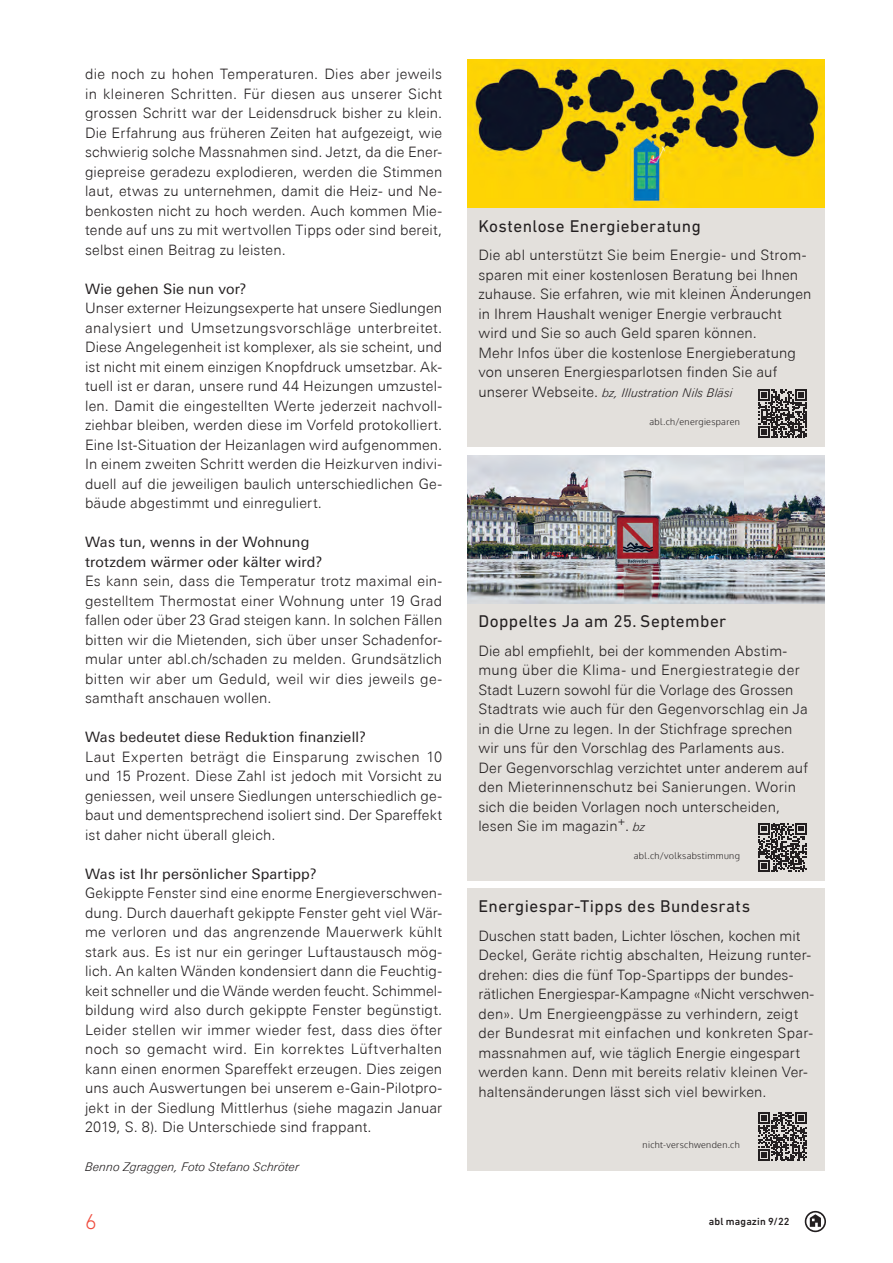
<style>
.page{position:relative;width:893px;height:1263px;background:#fff}
.page>*{position:absolute;margin:0;border:0;box-sizing:border-box;transform-origin:0 0}
.t1{font:300 21.9px "DIN Next LT Pro";color:#ef4b3d}
.t2{font:17.25px "DIN Next LT Pro";letter-spacing:.025em;color:#231f20}
.t3{font:300 14.4px/19.5px "Univers Next Pro";letter-spacing:.015em;color:#231f20;text-align:justify}
.t4{font:14.4px/19.5px "Univers Next Pro";letter-spacing:.015em;color:#231f20}
.t5{font:italic 300 12px "Univers Next Pro";letter-spacing:.015em;color:#231f20}
.t6{font:500 10.5px "DIN Next LT Pro";letter-spacing:.01em;color:#231f20}
.t7{font:300 9px "Oxygen";letter-spacing:.035em;color:#231f20}
.s1{font-style:normal;font-size:14.4px}
.s2{font-style:italic;font-size:12px}
</style>
<div class="page">
<img style="left:468px;top:455px;width:357px;height:149px">
<img style="left:468px;top:60px;width:357px;height:148px">
<div style="left:468px;top:604px;width:357px;height:276px;background:#e3e0dc"></div>
<div style="left:468px;top:889px;width:357px;height:282px;background:#e3e0dc"></div>
<div style="left:468px;top:208px;width:357px;height:238px;background:#e3e0dc"></div>
<svg style="left:758px;top:823px;width:49px;height:49px"></svg>
<svg style="left:758px;top:1112px;width:49px;height:49px"></svg>
<svg style="left:758px;top:389px;width:49px;height:49px"></svg>
<svg style="left:805px;top:1211px;width:21px;height:21px"></svg>
<p class="t3" style="left:85px;top:64px;width:359px">die noch zu hohen Temperaturen. Dies aber jeweils in kleineren Schritten. Für diesen aus unserer Sicht grossen Schritt war der Leidensdruck bisher zu klein.<br>Die Erfahrung aus früheren Zeiten hat aufgezeigt, wie schwierig solche Massnahmen sind. Jetzt, da die Ener&shy;giepreise geradezu explodieren, werden die Stimmen laut, etwas zu unternehmen, damit die Heiz- und Ne&shy;benkosten nicht zu hoch werden. Auch kommen Mie&shy;tende auf uns zu mit wertvollen Tipps oder sind bereit, selbst einen Beitrag zu leisten.</p>
<p class="t4" style="left:85px;top:279px;width:163px">Wie gehen Sie nun vor?</p>
<p class="t3" style="left:85px;top:298px;width:359px">Unser externer Heizungsexperte hat unsere Siedlungen analysiert und Umsetzungsvorschläge unterbreitet.<br>Diese Angelegenheit ist komplexer, als sie scheint, und ist nicht mit einem einzigen Knopfdruck umsetzbar. Ak&shy;tuell ist er daran, unsere rund 44 Heizungen umzustel&shy;len. Damit die eingestellten Werte jederzeit nachvoll&shy;ziehbar bleiben, werden diese im Vorfeld protokolliert.<br>Eine Ist-Situation der Heizanlagen wird aufgenommen.<br>In einem zweiten Schritt werden die Heizkurven indivi&shy;duell auf die jeweiligen baulich unterschiedlichen Ge&shy;bäude abgestimmt und einreguliert.</p>
<p class="t4" style="left:85px;top:532px;width:239px">Was tun, wenns in der Wohnung trotzdem wärmer oder kälter wird?</p>
<p class="t3" style="left:85px;top:571px;width:359px">Es kann sein, dass die Temperatur trotz maximal ein&shy;gestelltem Thermostat einer Wohnung unter 19 Grad fallen oder über 23 Grad steigen kann. In solchen Fällen bitten wir die Mietenden, sich über unser Schadenfor&shy;mular unter abl.ch/schaden zu melden. Grundsätzlich bitten wir aber um Geduld, weil wir dies jeweils ge&shy;samthaft anschauen wollen.</p>
<p class="t4" style="left:85px;top:727px;width:283px">Was bedeutet diese Reduktion finanziell?</p>
<p class="t3" style="left:85px;top:747px;width:359px">Laut Experten beträgt die Einsparung zwischen 10 und 15 Prozent. Diese Zahl ist jedoch mit Vorsicht zu geniessen, weil unsere Siedlungen unterschiedlich ge&shy;baut und dementsprechend isoliert sind. Der Spareffekt ist daher nicht überall gleich.</p>
<p class="t4" style="left:85px;top:864px;width:233px">Was ist Ihr persönlicher Spartipp?</p>
<p class="t3" style="left:85px;top:883px;width:359px">Gekippte Fenster sind eine enorme Energieverschwen&shy;dung. Durch dauerhaft gekippte Fenster geht viel Wär&shy;me verloren und das angrenzende Mauerwerk kühlt stark aus. Es ist nur ein geringer Luftaustausch mög&shy;lich. An kalten Wänden kondensiert dann die Feuchtig&shy;keit schneller und die Wände werden feucht. Schimmel&shy;bildung wird also durch gekippte Fenster begünstigt.<br>Leider stellen wir immer wieder fest, dass dies öfter noch so gemacht wird. Ein korrektes Lüftverhalten kann einen enormen Spareffekt erzeugen. Dies zeigen uns auch Auswertungen bei unserem e-Gain-Pilotpro&shy;jekt in der Siedlung Mittlerhus (siehe magazin Januar 2019, S. 8). Die Unterschiede sind frappant.</p>
<p class="t5" style="left:85px;top:1160px;width:216px">Benno Zgraggen, Foto Stefano Schröter</p>
<p class="t2" style="left:478px;top:216px;width:224px">Kostenlose Energieberatung</p>
<p class="t3" style="left:478px;top:245px;width:335px;text-align:left">Die abl unterstützt Sie beim Energie- und Strom&shy;sparen mit einer kostenlosen Beratung bei Ihnen zuhause. Sie erfahren, wie mit kleinen Änderungen in Ihrem Haushalt weniger Energie verbraucht wird und Sie so auch Geld sparen können.<br>Mehr Infos über die kostenlose Energieberatung von unseren Energiesparlotsen finden Sie auf</p>
<p class="t5" style="left:478px;top:386px;width:256px"><span class="s1">unserer Webseite.</span> bz, Illustration Nils Bläsi</p>
<p class="t7" style="left:649px;top:416px;width:92px">abl.ch/energiesparen</p>
<p class="t2" style="left:478px;top:612px;width:249px">Doppeltes Ja am 25. September</p>
<p class="t3" style="left:478px;top:641px;width:331px;text-align:left">Die abl empfiehlt, bei der kommenden Abstim&shy;mung über die Klima- und Energiestrategie der Stadt Luzern sowohl für die Vorlage des Grossen Stadtrats wie auch für den Gegenvorschlag ein Ja in die Urne zu legen. In der Stichfrage sprechen wir uns für den Vorschlag des Parlaments aus.<br>Der Gegenvorschlag verzichtet unter anderem auf den Mieterinnenschutz bei Sanierungen. Worin sich die beiden Vorlagen noch unterscheiden, lesen Sie im magazin<sup>+</sup>. <span class="s2">bz</span></p>
<p class="t7" style="left:634px;top:850px;width:107px">abl.ch/volksabstimmung</p>
<p class="t2" style="left:478px;top:896px;width:273px">Energiespar-Tipps des Bundesrats</p>
<p class="t3" style="left:478px;top:926px;width:337px;text-align:left">Duschen statt baden, Lichter löschen, kochen mit Deckel, Geräte richtig abschalten, Heizung runter&shy;drehen: dies die fünf Top-Spartipps der bundes&shy;rätlichen Energiespar-Kampagne «Nicht verschwen&shy;den». Um Energieengpässe zu verhindern, zeigt der Bundesrat mit einfachen und konkreten Spar&shy;massnahmen auf, wie täglich Energie eingespart werden kann. Denn mit bereits relativ kleinen Ver&shy;haltensänderungen lässt sich viel bewirken.</p>
<p class="t7" style="left:643px;top:1139px;width:99px">nicht-verschwenden.ch</p>
<h1 class="t1" style="left:85px;top:1209px;width:13px">6</h1>
<p class="t6" style="left:709px;top:1215px;width:82px">abl magazin 9/22</p>
</div>
